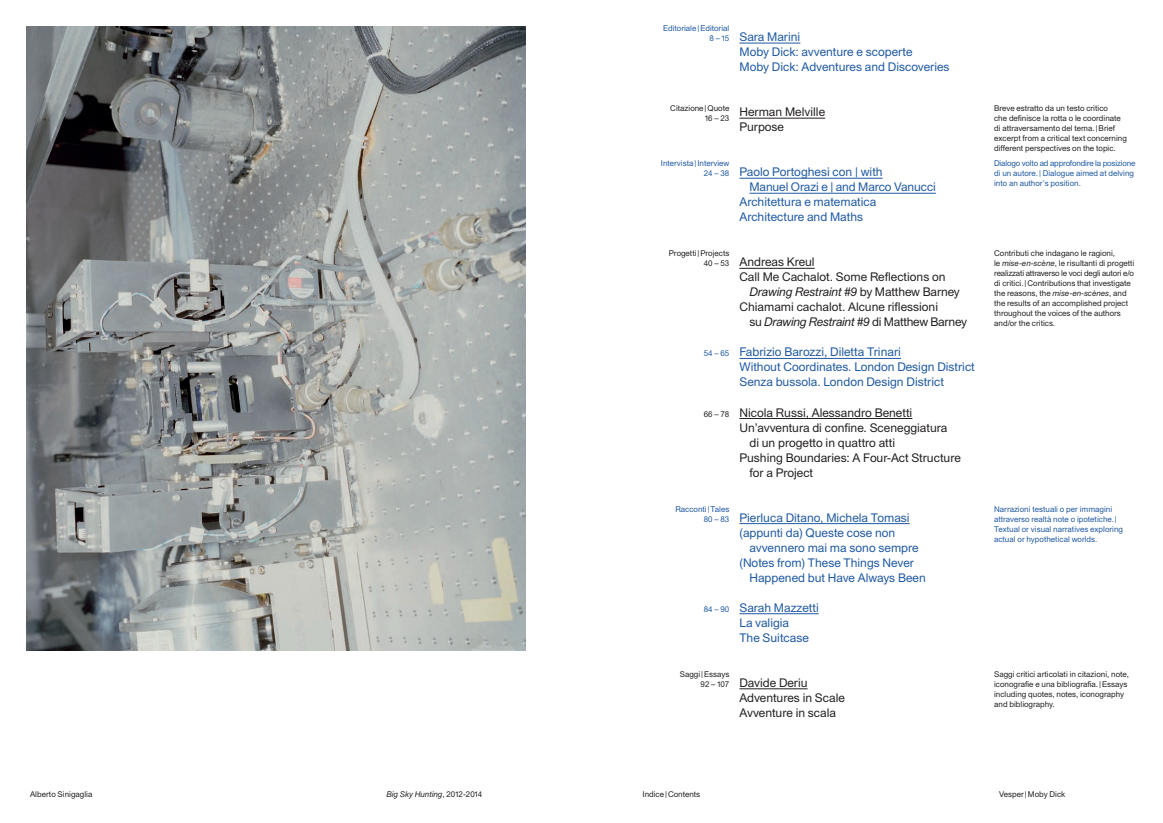
<style>
.page{position:relative;width:1163px;height:823px;background:#fff}
.page>*{position:absolute;margin:0;border:0;box-sizing:border-box;transform-origin:0 0}
.t1{font:12px/15px "Union";color:#1f59a2}
.t2{font:12px/15px "Union";color:#231f20}
.t3{font:italic 12px "Union";letter-spacing:-.02em;color:#231f20}
.t4{font:8px/10px "Union";color:#231f20;text-align:right}
.t5{font:8px/10px "Union";color:#1f59a2;text-align:right}
.t6{font:italic 8px "Union";color:#231f20}
.s1{font-style:normal}
.s2{font-style:italic}
</style>
<div class="page">
<img style="left:26px;top:26px;width:499px;height:624px">
<hr style="left:739px;top:43px;width:61px;height:1px;background:#1f59a2">
<hr style="left:739px;top:118px;width:86px;height:1px;background:#231f20">
<hr style="left:739px;top:178px;width:143px;height:1px;background:#1f59a2">
<hr style="left:749px;top:193px;width:186px;height:1px;background:#1f59a2">
<hr style="left:739px;top:268px;width:75px;height:1px;background:#231f20">
<hr style="left:739px;top:358px;width:161px;height:1px;background:#1f59a2">
<hr style="left:739px;top:418px;width:173px;height:1px;background:#231f20">
<hr style="left:739px;top:523px;width:170px;height:1px;background:#1f59a2">
<hr style="left:739px;top:613px;width:79px;height:1px;background:#1f59a2">
<hr style="left:739px;top:688px;width:68px;height:1px;background:#231f20">
<p class="t5" style="left:663px;top:23px;width:68px">Editoriale|Editorial<br>8 – 15</p>
<p class="t4" style="left:670px;top:103px;width:61px">Citazione|Quote<br>16 – 23</p>
<p class="t5" style="left:660px;top:158px;width:70px">Intervista|Interview<br>24 – 38</p>
<p class="t4" style="left:668px;top:248px;width:62px">Progetti |Projects<br>40 – 53</p>
<p class="t5" style="left:703px;top:348px;width:27px">54 – 65</p>
<p class="t4" style="left:703px;top:408px;width:27px">66 – 78</p>
<p class="t5" style="left:675px;top:503px;width:55px">Racconti |Tales<br>80 – 83</p>
<p class="t5" style="left:703px;top:603px;width:27px">84 – 90</p>
<p class="t4" style="left:679px;top:668px;width:51px">Saggi |Essays<br>92 – 107</p>
<h1 class="t1" style="left:739px;top:29px;width:212px">Sara Marini<br>Moby Dick: avventure e scoperte<br>Moby Dick: Adventures and Discoveries</h1>
<h1 class="t2" style="left:739px;top:104px;width:87px">Herman Melville<br>Purpose</h1>
<h1 class="t1" style="left:739px;top:164px;width:145px">Paolo Portoghesi con | with</h1>
<h1 class="t1" style="left:749px;top:179px;width:188px">Manuel Orazi e | and Marco Vanucci</h1>
<h1 class="t1" style="left:739px;top:194px;width:138px">Architettura e matematica</h1>
<h1 class="t1" style="left:739px;top:209px;width:125px">Architecture and Maths</h1>
<h1 class="t2" style="left:739px;top:254px;width:77px">Andreas Kreul</h1>
<h1 class="t2" style="left:739px;top:269px;width:208px">Call Me Cachalot. Some Reflections on</h1>
<h1 class="t3" style="left:749px;top:285px;width:212px">Drawing Restraint #9 <span class="s1">by Matthew Barney</span></h1>
<h1 class="t2" style="left:739px;top:299px;width:200px">Chiamami cachalot. Alcune riflessioni</h1>
<h1 class="t3" style="left:749px;top:315px;width:219px"><span class="s1">su</span> Drawing Restraint #9 <span class="s1">di Matthew Barney</span></h1>
<h1 class="t1" style="left:739px;top:344px;width:237px">Fabrizio Barozzi, Diletta Trinari<br>Without Coordinates. London Design District<br>Senza bussola. London Design District</h1>
<h1 class="t2" style="left:739px;top:404px;width:174px">Nicola Russi, Alessandro Benetti</h1>
<h1 class="t2" style="left:739px;top:419px;width:209px">Un’avventura di confine. Sceneggiatura</h1>
<h1 class="t2" style="left:749px;top:434px;width:147px">di un progetto in quattro atti</h1>
<h1 class="t2" style="left:739px;top:449px;width:223px">Pushing Boundaries: A Four-Act Structure</h1>
<h1 class="t2" style="left:749px;top:464px;width:65px">for a Project</h1>
<h1 class="t1" style="left:739px;top:509px;width:172px">Pierluca Ditano, Michela Tomasi (appunti da) Queste cose non</h1>
<h1 class="t1" style="left:749px;top:539px;width:171px">avvennero mai ma sono sempre</h1>
<h1 class="t1" style="left:739px;top:554px;width:176px">(Notes from) These Things Never</h1>
<h1 class="t1" style="left:749px;top:569px;width:178px">Happened but Have Always Been</h1>
<h1 class="t1" style="left:739px;top:599px;width:81px">Sarah Mazzetti<br>La valigia<br>The Suitcase</h1>
<h1 class="t2" style="left:739px;top:674px;width:107px">Davide Deriu<br>Adventures in Scale<br>Avventure in scala</h1>
<p class="t4" style="left:993px;top:103px;width:134px;text-align:left">Breve estratto da un testo critico<br>che definisce la rotta o le coordinate di attraversamento del tema.|Brief excerpt from a critical text concerning different perspectives on the topic.</p>
<p class="t5" style="left:993px;top:158px;width:143px;text-align:left">Dialogo volto ad approfondire la posizione di un autore.| Dialogue aimed at delving into an author’s position.</p>
<p class="t4" style="left:993px;top:248px;width:142px;text-align:left">Contributi che indagano le ragioni,<br>le <span class="s2">mise-en-scène</span>, le risultanti di progetti realizzati attraverso le voci degli autori e/o di critici.|Contributions that investigate the reasons, the <span class="s2">mise-en-scènes</span>, and the results of an accomplished project throughout the voices of the authors and/or the critics.</p>
<p class="t5" style="left:993px;top:503px;width:130px;text-align:left">Narrazioni testuali o per immagini attraverso realtà note o ipotetiche.| Textual or visual narratives exploring actual or hypothetical worlds.</p>
<p class="t4" style="left:993px;top:668px;width:136px;text-align:left">Saggi critici articolati in citazioni, note, iconografie e una bibliografia.|Essays including quotes, notes, iconography and bibliography.</p>
<p class="t4" style="left:30px;top:788px;width:64px">Alberto Sinigaglia</p>
<p class="t6" style="left:386px;top:789px;width:97px">Big Sky Hunting<span class="s1">, 2012-2014</span></p>
<p class="t4" style="left:642px;top:788px;width:59px">Indice|Contents</p>
<p class="t4" style="left:998px;top:788px;width:68px">Vesper|Moby Dick</p>
</div>
